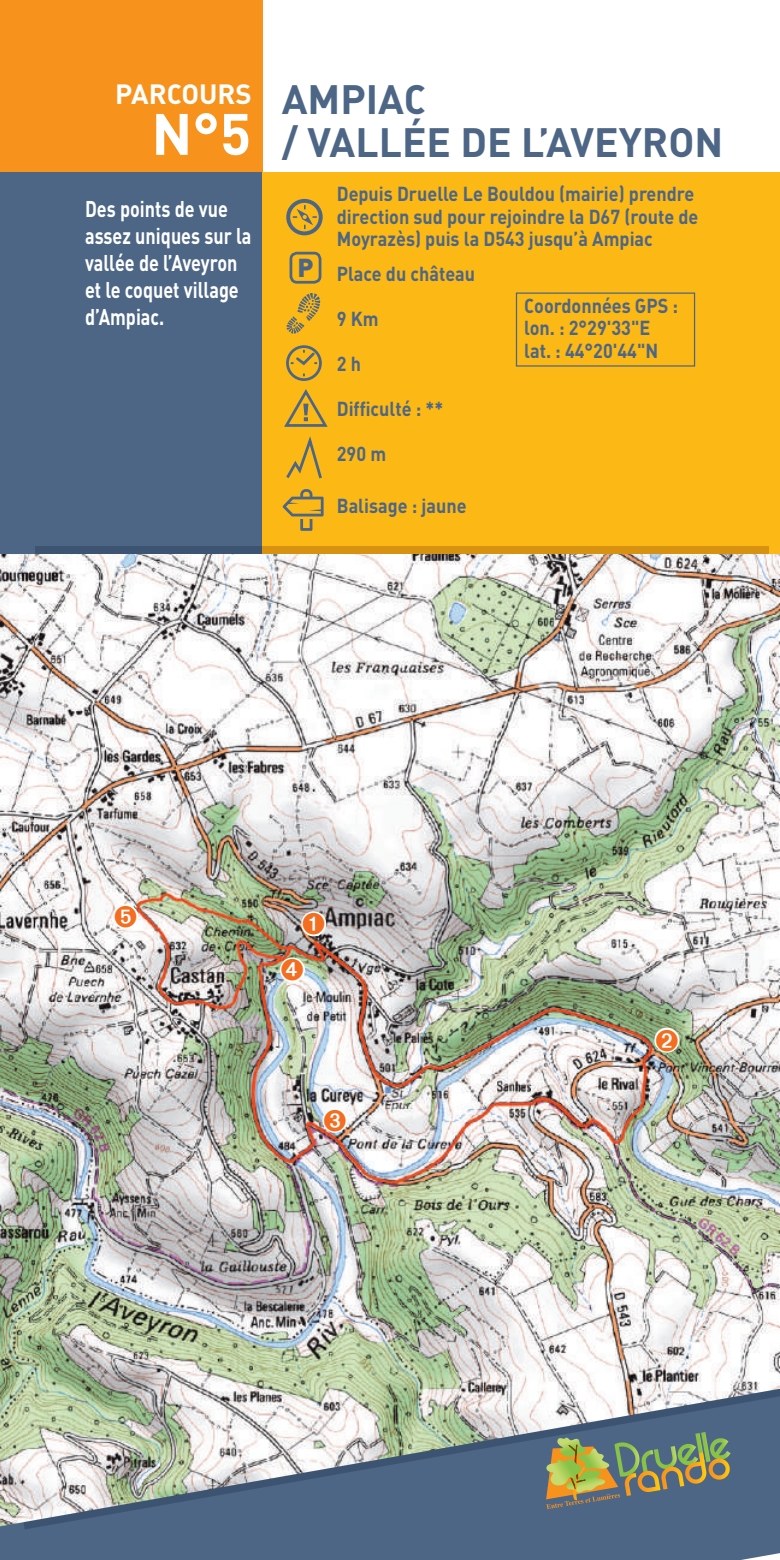
<style>
.page{position:relative;width:780px;height:1560px;background:#fff}
.page>*{position:absolute;margin:0;border:0;box-sizing:border-box;transform-origin:0 0}
.t1{font:700 57.5px "DIN";color:#fff}
.t2{font:700 40.5px/42.5px "DIN";color:#4d6686}
.t3{font:700 27.5px "DIN";color:#fff}
.t4{font:900 25.75px "DIN";color:#4d6686}
.t5{font:700 22.5px/27px "DIN";color:#fff;scale:.8 1}
.t6{font:700 20px/22.5px "DIN";color:#4d6686;scale:.9 1}
</style>
<div class="page">
<img style="left:0;top:553px;width:779px;height:835px">
<div style="left:0;top:0;width:262px;height:173px;background:#f7931d"></div>
<div style="left:0;top:172px;width:262px;height:381px;background:#4d6686"></div>
<div style="left:262px;top:172px;width:518px;height:381px;background:#fcb814"></div>
<svg style="left:0;top:1388px;width:780px;height:171px;background:#5b728b"></svg>
<div style="left:289px;top:252px;width:32px;height:31px;border:3px solid #4d6686;border-radius:6px"></div>
<div style="left:262px;top:546px;width:507px;height:7px;background:#d79211"></div>
<div style="left:35px;top:546px;width:227px;height:7px;background:#3c5372"></div>
<img style="left:23px;top:1386px;width:757px;height:143px">
<svg style="left:286px;top:276px;width:34px;height:57px"></svg>
<div style="left:286px;top:345px;width:36px;height:36px;border:3px solid #4d6686;border-radius:50%"></div>
<svg style="left:291px;top:350px;width:26px;height:16px"></svg>
<svg style="left:284px;top:389px;width:44px;height:38px"></svg>
<svg style="left:286px;top:436px;width:36px;height:43px"></svg>
<svg style="left:282px;top:489px;width:41px;height:42px"></svg>
<svg style="left:286px;top:199px;width:36px;height:36px"></svg>
<svg style="left:546px;top:1431px;width:184px;height:77px;background:#798469"></svg>
<div style="left:516px;top:292px;width:179px;height:74px;border:1px solid #4d6686"></div>
<svg style="left:298px;top:908px;width:31px;height:30px"></svg>
<svg style="left:651px;top:1024px;width:30px;height:31px"></svg>
<svg style="left:320px;top:1105px;width:30px;height:30px"></svg>
<svg style="left:277px;top:954px;width:30px;height:30px"></svg>
<svg style="left:111px;top:901px;width:30px;height:30px"></svg>
<h3 class="t3" style="left:115px;top:76px;width:138px">PARCOURS</h3>
<h1 class="t1" style="left:151px;top:96px;width:101px">N°5</h1>
<p class="t5" style="left:85px;top:195px;width:209px">Des points de vue assez uniques sur la vallée de l’Aveyron et le coquet village d’Ampiac.</p>
<h2 class="t2" style="left:282px;top:77px;width:443px">AMPIAC<br>/ VALLÉE DE L’AVEYRON</h2>
<p class="t4" style="left:297px;top:251px;width:18px">P</p>
<p class="t6" style="left:337px;top:182px;width:403px">Depuis Druelle Le Bouldou (mairie) prendre direction sud pour rejoindre la D67 (route de<br>Moyrazès) puis la D543 jusqu’à Ampiac</p>
<p class="t6" style="left:337px;top:262px;width:155px">Place du château</p>
<p class="t6" style="left:337px;top:307px;width:48px">9 Km</p>
<p class="t6" style="left:337px;top:352px;width:28px">2 h</p>
<p class="t6" style="left:337px;top:397px;width:120px">Difficulté : **</p>
<p class="t6" style="left:337px;top:442px;width:56px">290 m</p>
<p class="t6" style="left:337px;top:494px;width:146px">Balisage : jaune</p>
<p class="t6" style="left:524px;top:293px;width:172px">Coordonnées GPS : lon. : 2°29'33"E lat. : 44°20'44"N</p>
</div>
